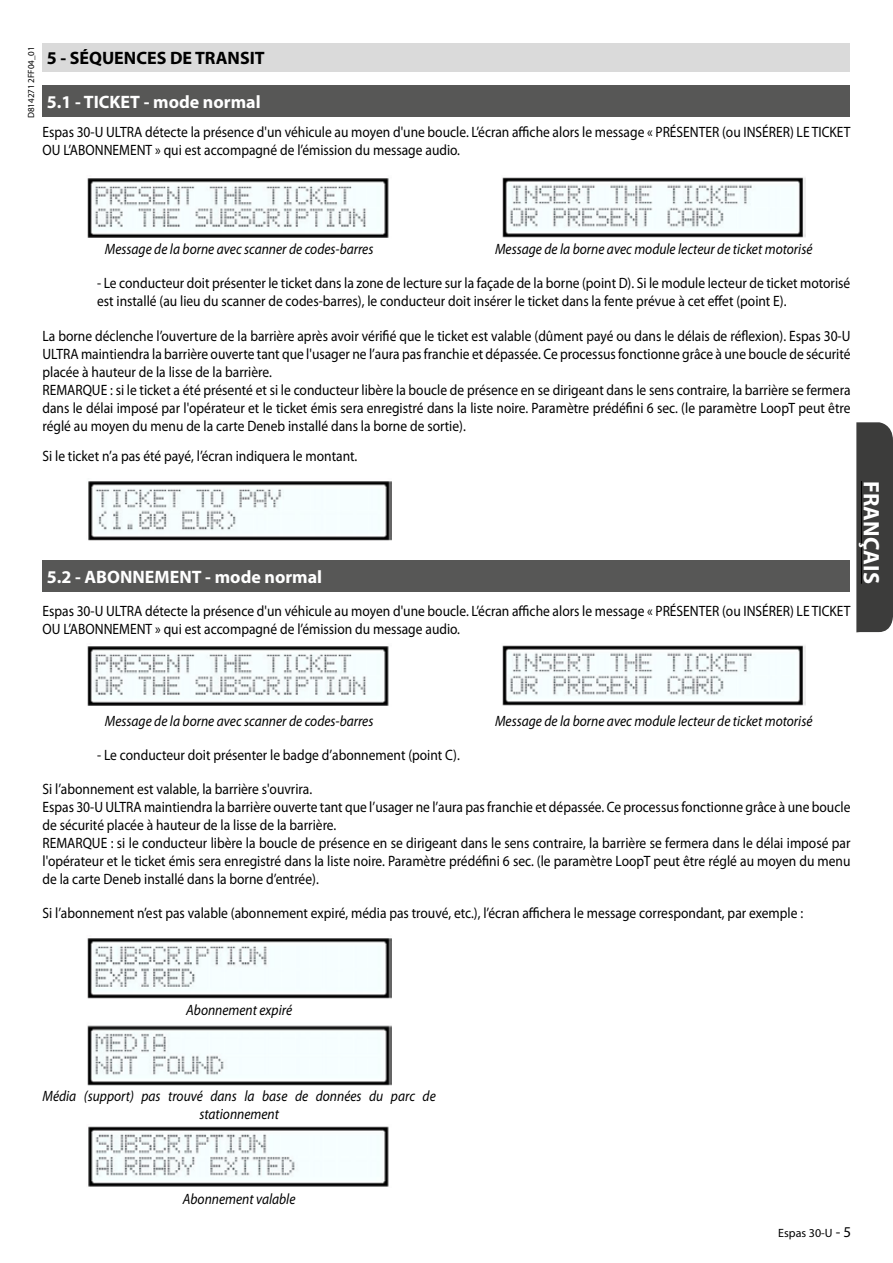
<style>
.page{position:relative;width:893px;height:1263px;background:#fff}
.page>*{position:absolute;margin:0;border:0;box-sizing:border-box;transform-origin:0 0}
.t1{font:700 22.5px "Myriad Pro";color:#fff}
.t2{font:700 18px "Myriad Pro";color:#fff}
.t3{font:700 18px "Myriad Pro";color:#000}
.t4{font:15px/18px "Myriad Pro";color:#000;scale:.9 1}
.t5{font:italic 15px/18px "Myriad Pro";color:#000;text-align:center;scale:.9 1}
.t6{font:12px "Myriad Pro";color:#000}
.t7{font:9px "Myriad Pro";color:#000}
.s1{font-size:15px}
</style>
<div class="page">
<img style="left:502px;top:177px;width:304px;height:61px">
<img style="left:87px;top:178px;width:302px;height:60px">
<img style="left:88px;top:481px;width:304px;height:60px">
<div style="left:43px;top:560px;width:807px;height:32px;background:#575756"></div>
<img style="left:502px;top:645px;width:304px;height:61px">
<img style="left:87px;top:646px;width:302px;height:60px">
<img style="left:87px;top:938px;width:305px;height:61px">
<img style="left:87px;top:1025px;width:305px;height:61px">
<img style="left:88px;top:1126px;width:301px;height:61px">
<div style="left:42px;top:43px;width:808px;height:29px;background:#dadada"></div>
<div style="left:43px;top:86px;width:807px;height:31px;background:#575756"></div>
<div style="left:856px;top:422px;width:37px;height:210px;background:#3c3c3b"></div>
<hr style="left:861px;top:481px;width:1px;height:103px;background:#000">
<p class="t7" style="left:26px;top:118px;width:73px;rotate:-90deg">D814271 2FF04_01</p>
<p class="t3" style="left:47px;top:47px;width:219px">5 - SÉQUENCES DE TRANSIT</p>
<p class="t2" style="left:47px;top:90px;width:215px">5.1 - TICKET - mode normal</p>
<p class="t4" style="left:42px;top:123px;width:899px">Espas 30-U ULTRA détecte la présence d'un véhicule au moyen d'une boucle. L’écran affiche alors le message « PRÉSENTER (ou INSÉRER) LE TICKET<br>OU L’ABONNEMENT » qui est accompagné de l’émission du message audio.</p>
<p class="t5" style="left:105px;top:239px;width:300px">Message de la borne avec scanner de codes-barres</p>
<p class="t5" style="left:495px;top:239px;width:354px">Message de la borne avec module lecteur de ticket motorisé</p>
<p class="t4" style="left:97px;top:273px;width:838px">- Le conducteur doit présenter le ticket dans la zone de lecture sur la façade de la borne (point D). Si le module lecteur de ticket motorisé est installé (au lieu du scanner de codes-barres), le conducteur doit insérer le ticket dans la fente prévue à cet effet (point E).</p>
<p class="t4" style="left:42px;top:327px;width:899px">La borne déclenche l’ouverture de la barrière après avoir vérifié que le ticket est valable (dûment payé ou dans le délais de réflexion). Espas 30-U ULTRA maintiendra la barrière ouverte tant que l'usager ne l’aura pas franchie et dépassée. Ce processus fonctionne grâce à une boucle de sécurité placée à hauteur de la lisse de la barrière.<br>REMARQUE : si le ticket a été présenté et si le conducteur libère la boucle de présence en se dirigeant dans le sens contraire, la barrière se fermera dans le délai imposé par l'opérateur et le ticket émis sera enregistré dans la liste noire. Paramètre prédéfini 6 sec. (le paramètre LoopT peut être réglé au moyen du menu de la carte Deneb installé dans la borne de sortie).</p>
<p class="t4" style="left:42px;top:447px;width:351px">Si le ticket n’a pas été payé, l’écran indiquera le montant.</p>
<p class="t2" style="left:47px;top:565px;width:277px">5.2 - ABONNEMENT - mode normal</p>
<p class="t4" style="left:42px;top:601px;width:899px">Espas 30-U ULTRA détecte la présence d'un véhicule au moyen d'une boucle. L’écran affiche alors le message « PRÉSENTER (ou INSÉRER) LE TICKET<br>OU L’ABONNEMENT » qui est accompagné de l’émission du message audio.</p>
<h1 class="t1" style="left:886px;top:481px;width:104px;rotate:90deg">FRANÇAIS</h1>
<p class="t5" style="left:105px;top:711px;width:300px">Message de la borne avec scanner de codes-barres</p>
<p class="t5" style="left:495px;top:711px;width:354px">Message de la borne avec module lecteur de ticket motorisé</p>
<p class="t4" style="left:97px;top:745px;width:405px">- Le conducteur doit présenter le badge d’abonnement (point C).</p>
<p class="t4" style="left:42px;top:780px;width:899px">Si l’abonnement est valable, la barrière s'ouvrira.<br>Espas 30-U ULTRA maintiendra la barrière ouverte tant que l’usager ne l’aura pas franchie et dépassée. Ce processus fonctionne grâce à une boucle de sécurité placée à hauteur de la lisse de la barrière.<br>REMARQUE : si le conducteur libère la boucle de présence en se dirigeant dans le sens contraire, la barrière se fermera dans le délai imposé par l'opérateur et le ticket émis sera enregistré dans la liste noire. Paramètre prédéfini 6 sec. (le paramètre LoopT peut être réglé au moyen du menu de la carte Deneb installé dans la borne d’entrée).</p>
<p class="t4" style="left:42px;top:904px;width:847px">Si l’abonnement n’est pas valable (abonnement expiré, média pas trouvé, etc.), l’écran affichera le message correspondant, par exemple :</p>
<p class="t5" style="left:186px;top:1001px;width:119px">Abonnement expiré</p>
<p class="t5" style="left:42px;top:1086px;width:438px">Média (support) pas trouvé dans la base de données du parc de stationnement</p>
<p class="t5" style="left:183px;top:1190px;width:127px">Abonnement valable</p>
<p class="t6" style="left:778px;top:1225px;width:74px">Espas 30-U <span class="s1">- 5</span></p>
</div>
